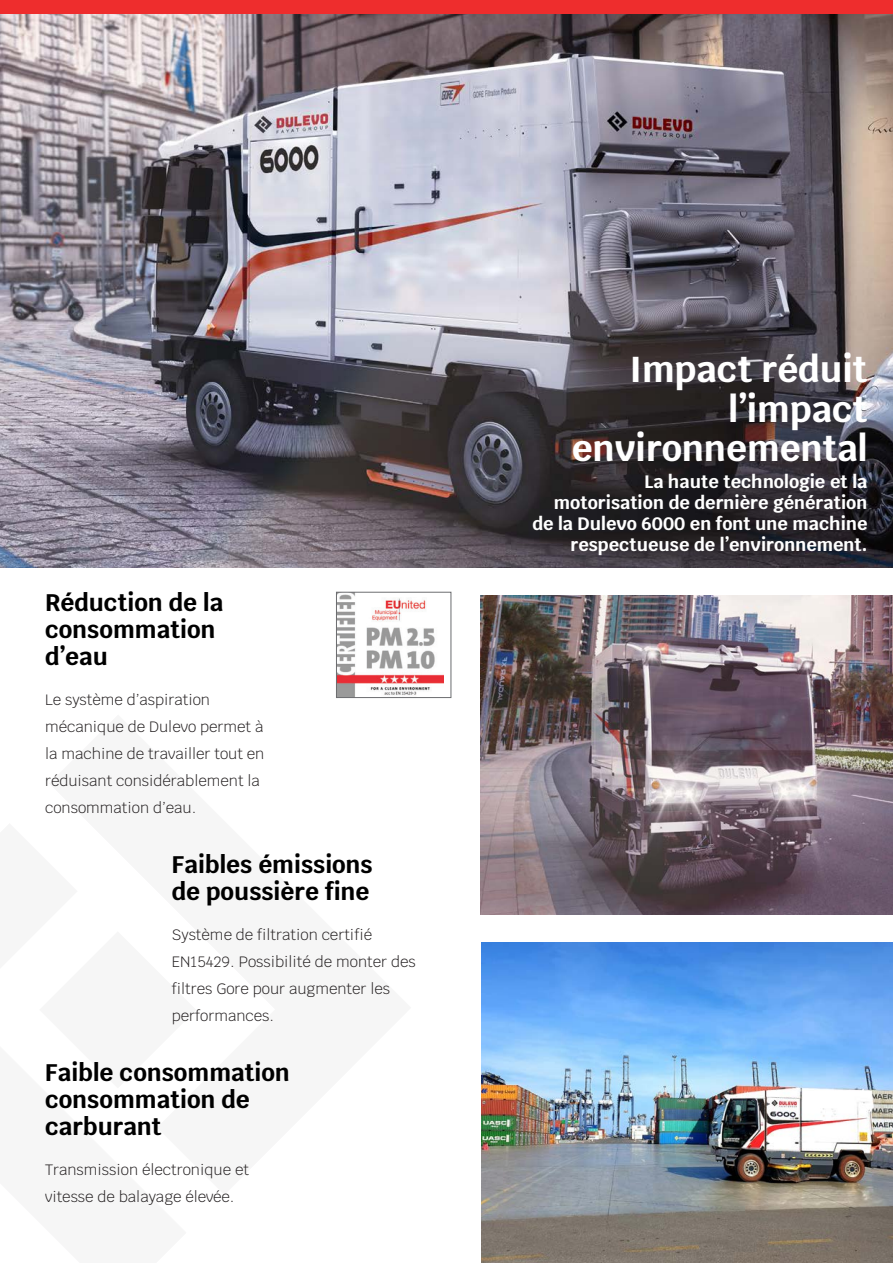
<style>
.page{position:relative;width:893px;height:1263px;background:#fff}
.page>*{position:absolute;margin:0;border:0;box-sizing:border-box;transform-origin:0 0}
.Stile_di_paragrafo_1{font:700 36px "Krub";color:#fff}
.t1{font:700 24px/27px "Krub";color:#000}
.t2{font:700 18px/21px "Krub";color:#fff;text-align:right}
.Paragrafo{font:300 15px/27px "Krub";color:#231f20}
</style>
<div class="page">
<div style="left:0;top:0;width:893px;height:15px;background:#ee2d2d"></div>
<img style="left:0;top:15px;width:893px;height:553px">
<img style="left:482px;top:943px;width:411px;height:320px">
<img style="left:480px;top:596px;width:413px;height:319px">
<img style="left:338px;top:594px;width:105px;height:102px">
<div style="left:336px;top:592px;width:115px;height:106px;border:1px solid #6c6d70"></div>
<p class="t1" style="left:45px;top:589px;width:180px">Réduction de la consommation</p>
<p class="t1" style="left:45px;top:643px;width:64px">d’eau</p>
<p class="Paragrafo" style="left:45px;top:686px;width:221px">Le système d’aspiration mécanique de Dulevo permet à la machine de travailler tout en réduisant considérablement la consommation d’eau.</p>
<p class="t1" style="left:172px;top:851px;width:202px">Faibles émissions</p>
<p class="t1" style="left:172px;top:878px;width:199px">de poussière fine</p>
<p class="Paragrafo" style="left:172px;top:921px;width:245px">Système de filtration certifié<br>EN15429. Possibilité de monter des filtres Gore pour augmenter les performances.</p>
<p class="t1" style="left:45px;top:1060px;width:246px">Faible consommation</p>
<p class="t1" style="left:45px;top:1087px;width:206px">consommation de carburant</p>
<p class="Paragrafo" style="left:45px;top:1156px;width:205px">Transmission électronique et vitesse de balayage élevée.</p>
<p class="Stile_di_paragrafo_1" style="left:629px;top:349px;width:239px">Impact réduit</p>
<p class="Stile_di_paragrafo_1" style="left:728px;top:388px;width:140px">l’impact</p>
<p class="Stile_di_paragrafo_1" style="left:572px;top:427px;width:297px">environnemental</p>
<p class="t2" style="left:532px;top:472px;width:337px">La haute technologie et la motorisation de dernière génération de la Dulevo 6000 en font une machine respectueuse de l’environnement.</p>
</div>
